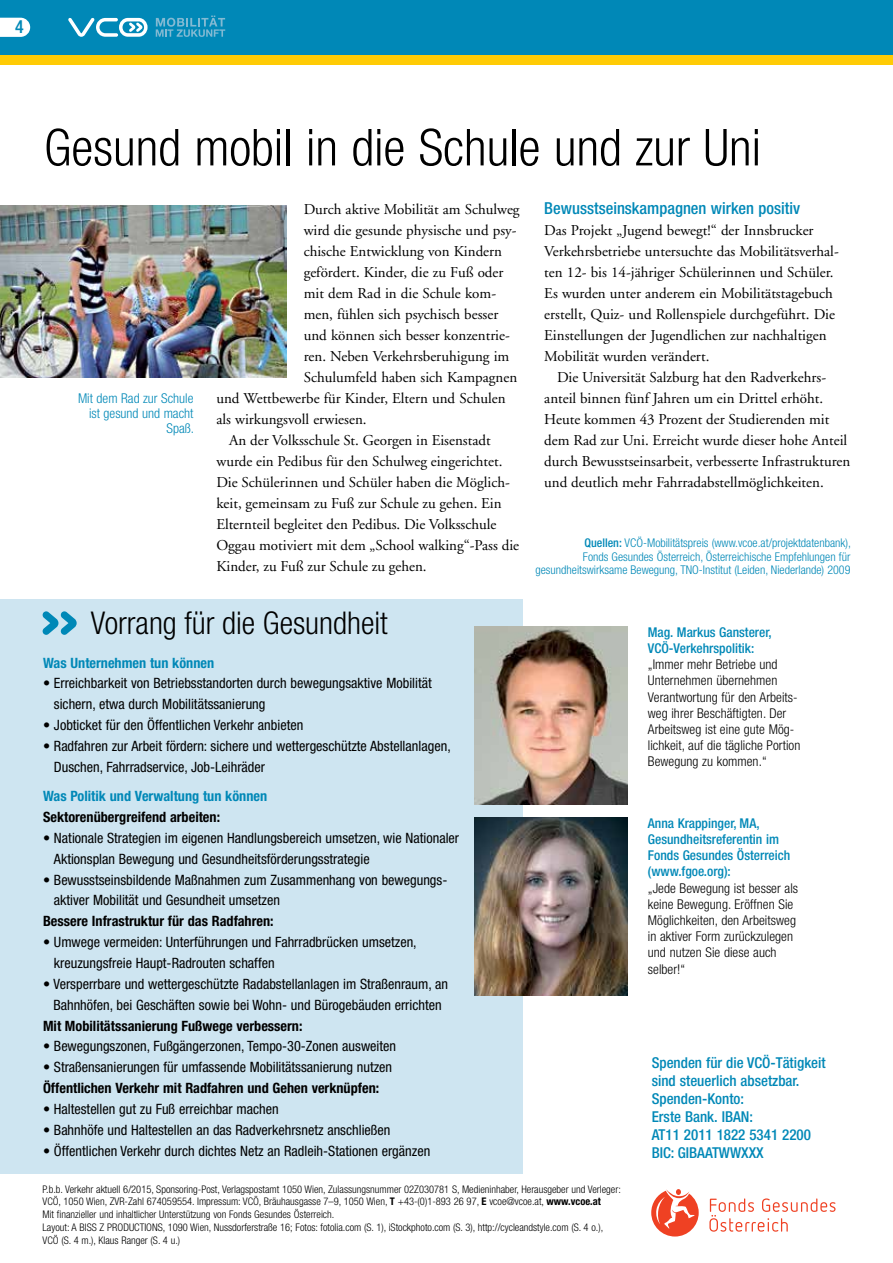
<style>
.page{position:relative;width:893px;height:1263px;background:#fff}
.page>*{position:absolute;margin:0;border:0;box-sizing:border-box;transform-origin:0 0}
.t1{font:300 condensed 51px "Helvetica Neue";color:#000}
.t2{font:300 condensed 31.35px "Helvetica Neue";color:#000}
.t3{font:500 condensed 18px "Helvetica Neue";color:#0088b7}
.t4{font:500 condensed 16.5px "Helvetica Neue";color:#0088b7}
.t5{font:15px/21px "Adobe Garamond";color:#000}
.t6{font:500 condensed 15px/18px "Helvetica Neue";color:#0088b7}
.t7{font:condensed 14.25px/20.9px "Helvetica Neue";color:#000}
.t8{font:700 condensed 14.25px "Helvetica Neue";color:#000}
.t9{font:700 condensed 14.25px "Helvetica Neue";color:#0088b7}
.t10{font:300 condensed 13.5px/16.2px "Helvetica Neue";letter-spacing:.005em;color:#000}
.t11{font:500 condensed 13.5px/16.2px "Helvetica Neue";color:#0088b7}
.t12{font:300 condensed 13.5px/15px "Helvetica Neue";color:#0088b7;text-align:right}
.t13{font:300 condensed 12px/13.5px "Helvetica Neue";color:#0088b7;text-align:right}
.t14{font:300 condensed 10.5px/12.8px "Helvetica Neue";color:#000}
.s1{font-weight:500}
.s2{font-weight:700}
</style>
<div class="page">
<div style="left:0;top:0;width:893px;height:55px;background:#0088b7"></div>
<div style="left:0;top:55px;width:893px;height:10px;background:#ffcb05"></div>
<svg style="left:68px;top:18px;width:80px;height:19px"></svg>
<svg style="left:156px;top:16px;width:69px;height:21px"></svg>
<svg style="left:0;top:18px;width:30px;height:19px"></svg>
<div style="left:0;top:599px;width:522px;height:574px;background:#cee5f1"></div>
<svg style="left:42px;top:611px;width:35px;height:24px"></svg>
<img style="left:474px;top:626px;width:153px;height:179px">
<img style="left:474px;top:817px;width:153px;height:179px">
<img style="left:0;top:205px;width:287px;height:172px">
<svg style="left:651px;top:1189px;width:48px;height:47px"></svg>
<svg style="left:709px;top:1198px;width:126px;height:34px"></svg>
<p class="t3" style="left:15px;top:16px;width:10px">4</p>
<h1 class="t1" style="left:44px;top:118px;width:718px">Gesund mobil in die Schule und zur Uni</h1>
<p class="t5" style="left:304px;top:199px;width:217px">Durch aktive Mobilität am Schulweg</p>
<p class="t5" style="left:304px;top:220px;width:214px">wird die gesunde physische und psy-</p>
<p class="t5" style="left:304px;top:241px;width:200px">chische Entwicklung von Kindern</p>
<p class="t5" style="left:304px;top:262px;width:201px">gefördert. Kinder, die zu Fuß oder</p>
<p class="t5" style="left:304px;top:283px;width:194px">mit dem Rad in die Schule kom-</p>
<p class="t5" style="left:304px;top:304px;width:196px">men, fühlen sich psychisch besser</p>
<p class="t5" style="left:304px;top:325px;width:208px">und können sich besser konzentrie-</p>
<p class="t5" style="left:304px;top:346px;width:207px">ren. Neben Verkehrsberuhigung im</p>
<p class="t5" style="left:304px;top:367px;width:215px">Schulumfeld haben sich Kampagnen</p>
<p class="t5" style="left:216px;top:388px;width:291px">und Wettbewerbe für Kinder, Eltern und Schulen</p>
<p class="t5" style="left:216px;top:409px;width:152px">als wirkungsvoll erwiesen.</p>
<p class="t5" style="left:229px;top:430px;width:263px">An der Volksschule St. Georgen in Eisenstadt</p>
<p class="t5" style="left:216px;top:451px;width:288px">wurde ein Pedibus für den Schulweg eingerichtet.</p>
<p class="t5" style="left:216px;top:472px;width:295px">Die Schülerinnen und Schüler haben die Möglich-</p>
<p class="t5" style="left:216px;top:493px;width:287px">keit, gemeinsam zu Fuß zur Schule zu gehen. Ein</p>
<p class="t5" style="left:216px;top:514px;width:282px">Elternteil begleitet den Pedibus. Die Volksschule</p>
<p class="t5" style="left:216px;top:535px;width:304px">Oggau motiviert mit dem „School walking“-Pass die</p>
<p class="t5" style="left:216px;top:556px;width:212px">Kinder, zu Fuß zur Schule zu gehen.</p>
<p class="t4" style="left:544px;top:198px;width:257px">Bewusstseinskampagnen wirken positiv</p>
<p class="t5" style="left:544px;top:220px;width:296px">Das Projekt „Jugend bewegt!“ der Innsbrucker Verkehrsbetriebe untersuchte das Mobilitätsverhal&shy;ten 12- bis 14-jähriger Schülerinnen und Schüler.<br>Es wurden unter anderem ein Mobilitätstagebuch erstellt, Quiz- und Rollenspiele durchgeführt. Die Einstellungen der Jugendlichen zur nachhaltigen Mobilität wurden verändert.</p>
<p class="t5" style="left:544px;top:367px;width:308px;text-indent:13px">Die Universität Salzburg hat den Radverkehrs&shy;anteil binnen fünf Jahren um ein Drittel erhöht.<br>Heute kommen 43 Prozent der Studierenden mit dem Rad zur Uni. Erreicht wurde dieser hohe Anteil durch Bewusstseinsarbeit, verbesserte Infrastrukturen und deutlich mehr Fahrradabstellmöglichkeiten.</p>
<p class="t12" style="left:78px;top:390px;width:117px">Mit dem Rad zur Schule ist gesund und macht<br>Spaß.</p>
<p class="t13" style="left:535px;top:536px;width:317px"><span class="s1">Quellen:</span> VCÖ-Mobilitätspreis (www.vcoe.at/projektdatenbank),<br>Fonds Gesundes Österreich, Österreichische Empfehlungen für gesundheitswirksame Bewegung, TNO-Institut (Leiden, Niederlande) 2009</p>
<h2 class="t2" style="left:91px;top:605px;width:298px">Vorrang für die Gesundheit</h2>
<p class="t9" style="left:43px;top:654px;width:173px">Was Unternehmen tun können</p>
<p class="t7" style="left:54px;top:673px;width:379px;text-indent:-11px">• Erreichbarkeit von Betriebsstandorten durch bewegungsaktive Mobilität sichern, etwa durch Mobilitätssanierung</p>
<p class="t7" style="left:43px;top:714px;width:262px">• Jobticket für den Öffentlichen Verkehr anbieten</p>
<p class="t7" style="left:54px;top:735px;width:398px;text-indent:-11px">• Radfahren zur Arbeit fördern: sichere und wettergeschützte Abstellanlagen,<br>Duschen, Fahrradservice, Job-Leihräder</p>
<p class="t9" style="left:43px;top:787px;width:226px">Was Politik und Verwaltung tun können</p>
<p class="t8" style="left:43px;top:808px;width:179px">Sektorenübergreifend arbeiten:</p>
<p class="t7" style="left:54px;top:827px;width:407px;text-indent:-11px">• Nationale Strategien im eigenen Handlungsbereich umsetzen, wie Nationaler<br>Aktionsplan Bewegung und Gesundheitsförderungsstrategie</p>
<p class="t7" style="left:54px;top:869px;width:395px;text-indent:-11px">• Bewusstseinsbildende Maßnahmen zum Zusammenhang von bewegungs&shy;aktiver Mobilität und Gesundheit umsetzen</p>
<p class="t8" style="left:43px;top:912px;width:232px">Bessere Infrastruktur für das Radfahren:</p>
<p class="t7" style="left:54px;top:931px;width:364px;text-indent:-11px">• Umwege vermeiden: Unterführungen und Fahrradbrücken umsetzen, kreuzungsfreie Haupt-Radrouten schaffen</p>
<p class="t7" style="left:43px;top:973px;width:406px;text-align:center">• Versperrbare und wettergeschützte Radabstellanlagen im Straßenraum, an<br>Bahnhöfen, bei Geschäften sowie bei Wohn- und Bürogebäuden errichten</p>
<p class="t8" style="left:43px;top:1017px;width:261px">Mit Mobilitätssanierung Fußwege verbessern:</p>
<p class="t7" style="left:43px;top:1036px;width:355px">• Bewegungszonen, Fußgängerzonen, Tempo-30-Zonen ausweiten</p>
<p class="t7" style="left:43px;top:1057px;width:351px">• Straßensanierungen für umfassende Mobilitätssanierung nutzen</p>
<p class="t8" style="left:43px;top:1079px;width:338px">Öffentlichen Verkehr mit Radfahren und Gehen verknüpfen:</p>
<p class="t7" style="left:43px;top:1098px;width:237px">• Haltestellen gut zu Fuß erreichbar machen</p>
<p class="t7" style="left:43px;top:1119px;width:349px">• Bahnhöfe und Haltestellen an das Radverkehrsnetz anschließen</p>
<p class="t7" style="left:43px;top:1140px;width:389px">• Öffentlichen Verkehr durch dichtes Netz an Radleih-Stationen ergänzen</p>
<p class="t14" style="left:43px;top:1182px;width:580px">P.b.b. Verkehr aktuell 6/2015, Sponsoring-Post, Verlagspostamt 1050 Wien, Zulassungsnummer 02Z030781 S, Medieninhaber, Herausgeber und Verleger:<br>VCÖ, 1050 Wien, ZVR-Zahl 674059554. Impressum: VCÖ, Bräuhausgasse 7–9, 1050 Wien, <span class="s2">T</span> +43-(0)1-893 26 97, <span class="s2">E</span> vcoe@vcoe.at, <span class="s2">www.vcoe.at<br></span>Mit finanzieller und inhaltlicher Unterstützung von Fonds Gesundes Österreich.<br>Layout: A BISS Z PRODUCTIONS, 1090 Wien, Nussdorferstraße 16; Fotos: fotolia.com (S. 1), iStockphoto.com (S. 3), http://cycleandstyle.com (S. 4 o.), VCÖ (S. 4 m.), Klaus Ranger (S. 4 u.)</p>
<p class="t11" style="left:648px;top:624px;width:125px">Mag. Markus Gansterer,<br>VCÖ-Verkehrspolitik:</p>
<p class="t10" style="left:648px;top:656px;width:154px">„Immer mehr Betriebe und<br>Unternehmen übernehmen<br>Verantwortung für den Arbeits&shy;weg ihrer Beschäftigten. Der<br>Arbeitsweg ist eine gute Mög&shy;lichkeit, auf die tägliche Portion<br>Bewegung zu kommen.“</p>
<p class="t11" style="left:648px;top:815px;width:144px">Anna Krappinger, MA,<br>Gesundheitsreferentin im<br>Fonds Gesundes Österreich (www.fgoe.org):</p>
<p class="t10" style="left:648px;top:879px;width:152px">„Jede Bewegung ist besser als keine Bewegung. Eröffnen Sie<br>Möglichkeiten, den Arbeitsweg in aktiver Form zurückzulegen und nutzen Sie diese auch selber!“</p>
<p class="t6" style="left:652px;top:1054px;width:175px">Spenden für die VCÖ-Tätigkeit sind steuerlich absetzbar.<br>Spenden-Konto:<br>Erste Bank. IBAN:<br>AT11 2011 1822 5341 2200<br>BIC: GIBAATWWXXX</p>
</div>
